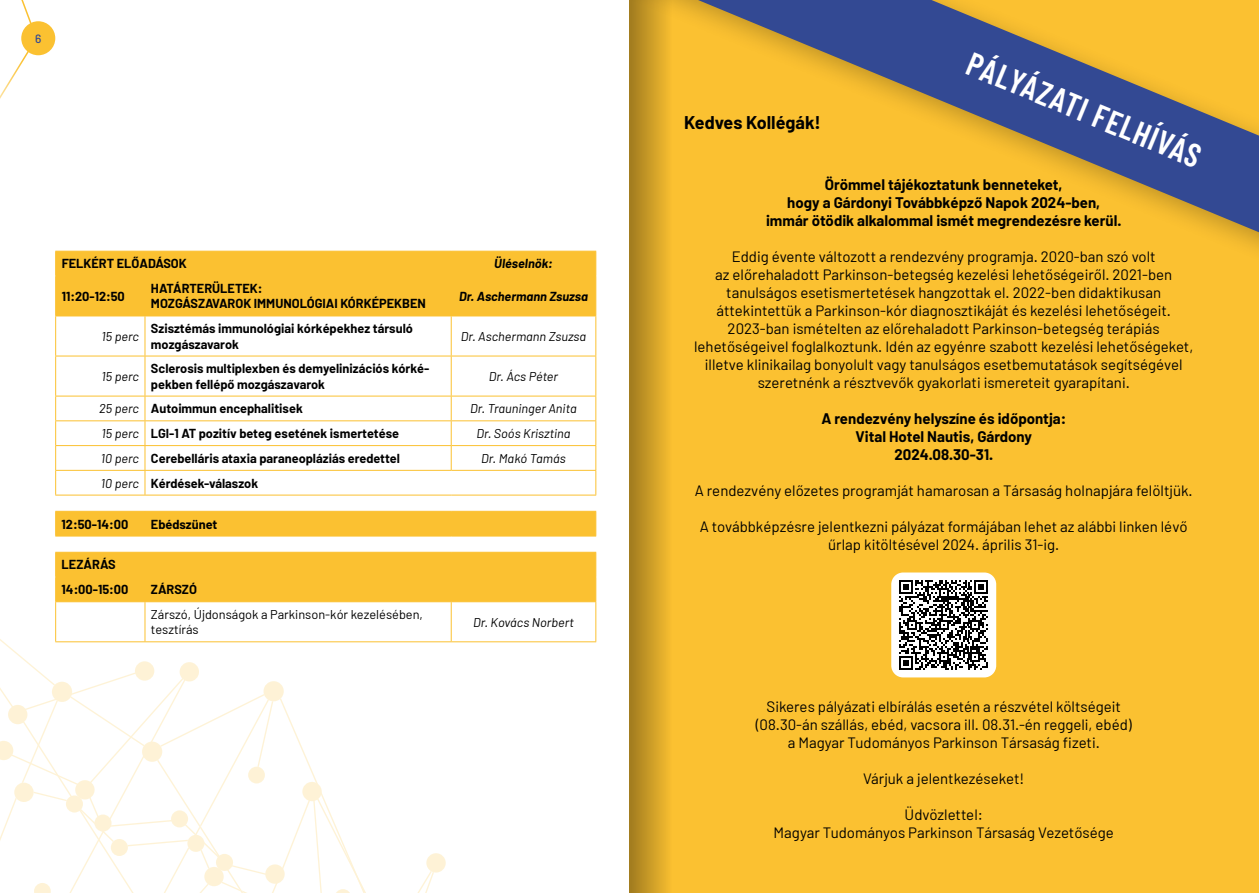
<style>
.page{position:relative;width:1259px;height:893px;background:#fff}
.page>*{position:absolute;margin:0;border:0;box-sizing:border-box;transform-origin:0 0}
.t1{font:600 33px "Barlow Condensed";color:#fff}
.t2{font:700 18px "Barlow";color:#000}
.t3{font:15px/18px "Barlow";color:#000;text-align:center}
.t4{font:700 15px/18px "Barlow";color:#000;text-align:center}
.t5{font:700 12.75px/15.3px "Barlow";color:#000}
.t6{font:italic 12.75px "Barlow";color:#000}
.t7{font:12.75px/15.3px "Barlow";color:#000}
.t8{font:italic 700 12.75px "Barlow";color:#000}
.t9{font:500 12px "Barlow";color:#334993}
.s1{font-weight:400;font-style:italic}
</style>
<div class="page">
<svg style="left:0;top:609px;width:446px;height:284px"></svg>
<svg style="left:56px;top:252px;width:540px;height:349px"></svg>
<hr style="left:55px;top:251px;width:90px;height:1px;background:#fbc131">
<svg style="left:55px;top:252px;width:1px;height:24px"></svg>
<hr style="left:145px;top:251px;width:306px;height:1px;background:#fbc131">
<hr style="left:451px;top:251px;width:145px;height:1px;background:#fbc131">
<svg style="left:451px;top:252px;width:1px;height:24px"></svg>
<hr style="left:55px;top:276px;width:90px;height:1px;background:#fbc131">
<hr style="left:55px;top:276px;width:1px;height:40px;background:#fbc131">
<hr style="left:145px;top:276px;width:306px;height:1px;background:#fbc131">
<hr style="left:145px;top:276px;width:1px;height:40px;background:#fbc131">
<hr style="left:451px;top:276px;width:145px;height:1px;background:#fbc131">
<hr style="left:451px;top:276px;width:1px;height:40px;background:#fbc131">
<hr style="left:595px;top:276px;width:1px;height:40px;background:#fbc131">
<hr style="left:55px;top:316px;width:90px;height:1px;background:#fbc131">
<hr style="left:55px;top:316px;width:1px;height:40px;background:#fbc131">
<hr style="left:145px;top:316px;width:306px;height:1px;background:#fbc131">
<hr style="left:145px;top:316px;width:1px;height:40px;background:#fbc131">
<hr style="left:451px;top:316px;width:145px;height:1px;background:#fbc131">
<hr style="left:451px;top:316px;width:1px;height:40px;background:#fbc131">
<hr style="left:595px;top:316px;width:1px;height:40px;background:#fbc131">
<hr style="left:55px;top:356px;width:90px;height:1px;background:#fbc131">
<hr style="left:55px;top:356px;width:1px;height:40px;background:#fbc131">
<hr style="left:145px;top:356px;width:306px;height:1px;background:#fbc131">
<hr style="left:145px;top:356px;width:1px;height:40px;background:#fbc131">
<hr style="left:451px;top:356px;width:145px;height:1px;background:#fbc131">
<hr style="left:451px;top:356px;width:1px;height:40px;background:#fbc131">
<hr style="left:595px;top:356px;width:1px;height:40px;background:#fbc131">
<hr style="left:55px;top:396px;width:90px;height:1px;background:#fbc131">
<hr style="left:145px;top:396px;width:306px;height:1px;background:#fbc131">
<hr style="left:451px;top:396px;width:145px;height:1px;background:#fbc131">
<hr style="left:55px;top:420px;width:90px;height:1px;background:#fbc131">
<hr style="left:145px;top:420px;width:306px;height:1px;background:#fbc131">
<hr style="left:451px;top:420px;width:145px;height:1px;background:#fbc131">
<hr style="left:55px;top:445px;width:90px;height:1px;background:#fbc131">
<hr style="left:145px;top:445px;width:306px;height:1px;background:#fbc131">
<hr style="left:451px;top:445px;width:145px;height:1px;background:#fbc131">
<svg style="left:451px;top:396px;width:1px;height:74px"></svg>
<hr style="left:55px;top:470px;width:90px;height:1px;background:#fbc131">
<svg style="left:55px;top:396px;width:1px;height:99px"></svg>
<hr style="left:145px;top:470px;width:306px;height:1px;background:#fbc131">
<svg style="left:145px;top:396px;width:1px;height:99px"></svg>
<hr style="left:451px;top:470px;width:145px;height:1px;background:#fbc131">
<svg style="left:595px;top:396px;width:1px;height:99px"></svg>
<hr style="left:55px;top:495px;width:90px;height:1px;background:#fbc131">
<hr style="left:145px;top:495px;width:306px;height:1px;background:#fbc131">
<hr style="left:451px;top:495px;width:145px;height:1px;background:#fbc131">
<hr style="left:55px;top:511px;width:90px;height:1px;background:#fbc131">
<svg style="left:55px;top:512px;width:1px;height:24px"></svg>
<hr style="left:145px;top:511px;width:306px;height:1px;background:#fbc131">
<svg style="left:145px;top:512px;width:1px;height:24px"></svg>
<hr style="left:451px;top:511px;width:145px;height:1px;background:#fbc131">
<svg style="left:595px;top:512px;width:1px;height:24px"></svg>
<hr style="left:55px;top:536px;width:90px;height:1px;background:#fbc131">
<hr style="left:145px;top:536px;width:306px;height:1px;background:#fbc131">
<hr style="left:451px;top:536px;width:145px;height:1px;background:#fbc131">
<hr style="left:55px;top:552px;width:90px;height:1px;background:#fbc131">
<hr style="left:145px;top:552px;width:306px;height:1px;background:#fbc131">
<hr style="left:451px;top:552px;width:145px;height:1px;background:#fbc131">
<hr style="left:55px;top:577px;width:90px;height:1px;background:#fbc131">
<svg style="left:55px;top:553px;width:1px;height:48px"></svg>
<hr style="left:145px;top:577px;width:306px;height:1px;background:#fbc131">
<svg style="left:145px;top:578px;width:1px;height:23px"></svg>
<hr style="left:451px;top:577px;width:145px;height:1px;background:#fbc131">
<svg style="left:595px;top:553px;width:1px;height:48px"></svg>
<hr style="left:55px;top:601px;width:90px;height:1px;background:#fbc131">
<hr style="left:55px;top:602px;width:1px;height:39px;background:#fbc131">
<hr style="left:145px;top:601px;width:306px;height:1px;background:#fbc131">
<hr style="left:145px;top:602px;width:1px;height:39px;background:#fbc131">
<hr style="left:451px;top:601px;width:145px;height:1px;background:#fbc131">
<hr style="left:451px;top:602px;width:1px;height:39px;background:#fbc131">
<hr style="left:595px;top:602px;width:1px;height:39px;background:#fbc131">
<hr style="left:55px;top:641px;width:90px;height:1px;background:#fbc131">
<hr style="left:145px;top:641px;width:306px;height:1px;background:#fbc131">
<hr style="left:451px;top:641px;width:145px;height:1px;background:#fbc131">
<svg style="left:0;top:0;width:38px;height:99px"></svg>
<div style="left:21px;top:21px;width:34px;height:34px;background:#fbc131;border-radius:50%"></div>
<div style="left:629px;top:0;width:630px;height:893px;background:#fbc131"></div>
<div style="left:593px;top:0;width:666px;height:311px;background:#000;opacity:.25"></div>
<svg style="left:698px;top:0;width:561px;height:232px"></svg>
<div style="left:891px;top:572px;width:105px;height:105px;background:#fff;border-radius:12px"></div>
<svg style="left:899px;top:580px;width:89px;height:89px"></svg>
<div style="left:629px;top:0;width:43px;height:893px;background:linear-gradient(to right,#9e7a1e,#f8be30)"></div>
<p class="t9" style="left:35px;top:31px;width:8px">6</p>
<p class="t5" style="left:62px;top:256px;width:127px">FELKÉRT ELŐADÁSOK</p>
<p class="t8" style="left:494px;top:256px;width:60px">Üléselnök:</p>
<p class="t5" style="left:62px;top:288px;width:65px">11:20-12:50</p>
<p class="t5" style="left:151px;top:281px;width:276px">HATÁRTERÜLETEK:<br>MOZGÁSZAVAROK IMMUNOLÓGIAI KÓRKÉPEKBEN</p>
<p class="t8" style="left:459px;top:288px;width:130px">Dr. Aschermann Zsuzsa</p>
<p class="t6" style="left:102px;top:328px;width:39px">15 perc</p>
<p class="t5" style="left:151px;top:321px;width:263px">Szisztémás immunológiai kórképekhez társuló mozgászavarok</p>
<p class="t6" style="left:461px;top:328px;width:127px">Dr. Aschermann Zsuzsa</p>
<p class="t6" style="left:102px;top:368px;width:39px">15 perc</p>
<p class="t5" style="left:151px;top:361px;width:280px">Sclerosis multiplexben és demyelinizációs kórké&shy;pekben fellépő mozgászavarok</p>
<p class="t6" style="left:489px;top:368px;width:71px">Dr. Ács Péter</p>
<p class="t5" style="left:99px;top:401px;width:205px"><span class="s1">25 perc</span> Autoimmun encephalitisek</p>
<p class="t6" style="left:470px;top:401px;width:108px">Dr. Trauninger Anita</p>
<p class="t5" style="left:102px;top:426px;width:299px"><span class="s1">15 perc</span> LGI-1 AT pozitív beteg esetének ismertetése</p>
<p class="t6" style="left:476px;top:426px;width:96px">Dr. Soós Krisztina</p>
<p class="t5" style="left:101px;top:450px;width:301px"><span class="s1">10 perc</span> Cerebelláris ataxia paraneopláziás eredettel</p>
<p class="t6" style="left:481px;top:450px;width:86px">Dr. Makó Tamás</p>
<p class="t5" style="left:101px;top:475px;width:159px"><span class="s1">10 perc</span> Kérdések-válaszok</p>
<p class="t5" style="left:62px;top:516px;width:68px">12:50-14:00</p>
<p class="t5" style="left:151px;top:516px;width:68px">Ebédszünet</p>
<p class="t5" style="left:62px;top:552px;width:68px;line-height:24.8px">LEZÁRÁS<br>14:00-15:00</p>
<p class="t5" style="left:151px;top:582px;width:48px">ZÁRSZÓ</p>
<p class="t7" style="left:151px;top:606px;width:273px">Zárszó, Újdonságok a Parkinson-kór kezelésében, tesztírás</p>
<p class="t6" style="left:473px;top:614px;width:102px">Dr. Kovács Norbert</p>
<p class="t2" style="left:684px;top:111px;width:138px">Kedves Kollégák!</p>
<h1 class="t1" style="left:975px;top:44px;width:252px;rotate:22deg">PÁLYÁZATI FELHÍVÁS</h1>
<p class="t4" style="left:766px;top:175px;width:357px">Örömmel tájékoztatunk benneteket,<br>hogy a Gárdonyi Továbbképző Napok 2024-ben, immár ötödik alkalommal ismét megrendezésre kerül.</p>
<p class="t3" style="left:694px;top:247px;width:501px">Eddig évente változott a rendezvény programja. 2020-ban szó volt<br>az előrehaladott Parkinson-betegség kezelési lehetőségeiről. 2021-ben tanulságos esetismertetések hangzottak el. 2022-ben didaktikusan áttekintettük a Parkinson-kór diagnosztikáját és kezelési lehetőségeit.<br>2023-ban ismételten az előrehaladott Parkinson-betegség terápiás lehetőségeivel foglalkoztunk. Idén az egyénre szabott kezelési lehetőségeket, illetve klinikailag bonyolult vagy tanulságos esetbemutatások segítségével szeretnénk a résztvevők gyakorlati ismereteit gyarapítani.</p>
<p class="t4" style="left:821px;top:409px;width:246px">A rendezvény helyszíne és időpontja:<br>Vital Hotel Nautis, Gárdony<br>2024.08.30-31.</p>
<p class="t3" style="left:695px;top:481px;width:499px">A rendezvény előzetes programját hamarosan a Társaság holnapjára felöltjük.</p>
<p class="t3" style="left:700px;top:517px;width:489px">A továbbképzésre jelentkezni pályázat formájában lehet az alábbi linken lévő űrlap kitöltésével 2024. április 31-ig.</p>
<p class="t3" style="left:755px;top:697px;width:377px">Sikeres pályázati elbírálás esetén a részvétel költségeit (08.30-án szállás, ebéd, vacsora ill. 08.31.-én reggeli, ebéd) a Magyar Tudományos Parkinson Társaság fizeti.</p>
<p class="t3" style="left:863px;top:769px;width:163px">Várjuk a jelentkezéseket!</p>
<p class="t3" style="left:773px;top:805px;width:342px">Üdvözlettel:<br>Magyar Tudományos Parkinson Társaság Vezetősége</p>
</div>
